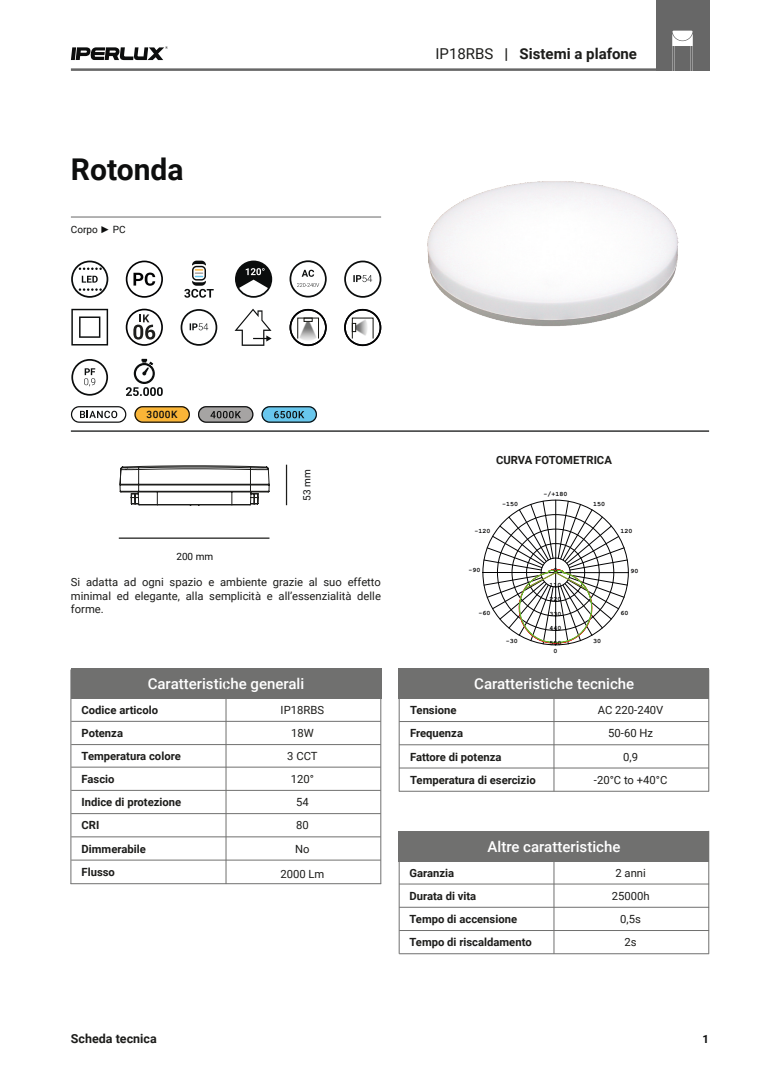
<style>
.page{position:relative;width:780px;height:1088px;background:#fff}
.page>*{position:absolute;margin:0;border:0;box-sizing:border-box;transform-origin:0 0}
.Titolo{font:700 30px "Roboto";color:#0d0e0e}
.t1{font:500 15px "Roboto";color:#fff}
.t2{font:700 15px "Roboto";color:#1d1d1b}
.t3{font:700 12.5px "Roboto";color:#1d1d1b}
.indice_prodotti{font:700 11.25px "Roboto";color:#1d1d1b}
.indice_prodotti-2{font:11.25px/13.5px "Roboto";color:#1d1d1b;text-align:justify}
.t4{font:700 11.25px "Roboto";color:#0d0e0e}
.t5{font:500 10.12px "Roboto";letter-spacing:.035em;color:#0d0e0e}
.Testo_tabella{font:10px "Roboto";color:#0d0e0e}
.Sottotitolo{font:10px "Roboto";color:#0d0e0e}
.t6{font:700 6.62px/14.5px "Courier New";color:#020203;text-align:center}
.s1{font-family:"Franklin Gothic";font-weight:800}
.s2{font-weight:400}
</style>
<div class="page">
<svg style="left:71px;top:46px;width:97px;height:14px"></svg>
<hr style="left:71px;top:68px;width:638px;height:3px;background:#676767">
<img style="left:427px;top:181px;width:252px;height:145px">
<div style="left:399px;top:668px;width:310px;height:30px;background:#70706f"></div>
<hr style="left:399px;top:721px;width:309px;height:1px;background:#70706f">
<hr style="left:399px;top:744px;width:309px;height:1px;background:#70706f">
<hr style="left:399px;top:768px;width:309px;height:1px;background:#70706f">
<hr style="left:399px;top:791px;width:310px;height:1px;background:#70706f">
<hr style="left:399px;top:669px;width:1px;height:122px;background:#70706f">
<hr style="left:708px;top:669px;width:1px;height:122px;background:#70706f">
<div style="left:71px;top:668px;width:310px;height:30px;background:#70706f"></div>
<hr style="left:71px;top:721px;width:310px;height:1px;background:#70706f">
<hr style="left:71px;top:744px;width:310px;height:1px;background:#70706f">
<hr style="left:71px;top:767px;width:310px;height:1px;background:#70706f">
<hr style="left:71px;top:790px;width:310px;height:1px;background:#70706f">
<hr style="left:71px;top:813px;width:310px;height:1px;background:#70706f">
<hr style="left:71px;top:836px;width:310px;height:1px;background:#70706f">
<hr style="left:71px;top:860px;width:310px;height:1px;background:#70706f">
<hr style="left:71px;top:883px;width:310px;height:1px;background:#70706f">
<hr style="left:380px;top:674px;width:1px;height:210px;background:#70706f">
<hr style="left:553px;top:691px;width:1px;height:100px;background:#70706f">
<hr style="left:71px;top:430px;width:638px;height:2px;background:#0c0d0d">
<hr style="left:71px;top:217px;width:310px;height:1px;background:#676767">
<div style="left:399px;top:831px;width:310px;height:30px;background:#70706f"></div>
<hr style="left:399px;top:884px;width:310px;height:1px;background:#70706f">
<hr style="left:399px;top:907px;width:310px;height:1px;background:#70706f">
<hr style="left:399px;top:930px;width:310px;height:1px;background:#70706f">
<hr style="left:399px;top:953px;width:310px;height:1px;background:#70706f">
<hr style="left:399px;top:831px;width:1px;height:123px;background:#70706f">
<hr style="left:708px;top:831px;width:1px;height:123px;background:#70706f">
<hr style="left:553px;top:855px;width:1px;height:99px;background:#70706f">
<div style="left:656px;top:0;width:53px;height:71px;background:#676767"></div>
<svg style="left:672px;top:31px;width:20px;height:40px"></svg>
<hr style="left:286px;top:465px;width:1px;height:40px;background:#1d1d1b">
<svg style="left:70px;top:465px;width:200px;height:420px"></svg>
<svg style="left:482px;top:500px;width:147px;height:145px"></svg>
<svg style="left:180px;top:309px;width:37px;height:37px"></svg>
<svg style="left:344px;top:261px;width:37px;height:37px"></svg>
<svg style="left:235px;top:261px;width:37px;height:37px"></svg>
<svg style="left:184px;top:261px;width:30px;height:37px"></svg>
<svg style="left:234px;top:309px;width:37px;height:37px"></svg>
<svg style="left:289px;top:309px;width:38px;height:37px"></svg>
<div style="left:297px;top:318px;width:22px;height:21px;border:1px solid #14140f"></div>
<svg style="left:126px;top:261px;width:37px;height:37px"></svg>
<svg style="left:344px;top:309px;width:37px;height:37px"></svg>
<div style="left:352px;top:318px;width:21px;height:21px;border:1px solid #14140f"></div>
<svg style="left:289px;top:260px;width:38px;height:37px"></svg>
<svg style="left:71px;top:309px;width:37px;height:36px"></svg>
<svg style="left:126px;top:309px;width:37px;height:37px"></svg>
<svg style="left:71px;top:261px;width:37px;height:37px"></svg>
<svg style="left:71px;top:359px;width:37px;height:37px"></svg>
<svg style="left:126px;top:359px;width:37px;height:37px"></svg>
<svg style="left:71px;top:406px;width:55px;height:17px"></svg>
<svg style="left:261px;top:406px;width:56px;height:17px"></svg>
<svg style="left:134px;top:406px;width:56px;height:17px"></svg>
<svg style="left:198px;top:406px;width:55px;height:17px"></svg>
<p class="Titolo" style="left:71px;top:148px;width:114px">Rotonda</p>
<p class="Sottotitolo" style="left:71px;top:223px;width:56px">Corpo <span class="s1">►</span> PC</p>
<p class="t2" style="left:435px;top:43px;width:203px"><span class="s2">IP18RBS</span> | Sistemi a plafone</p>
<p class="t5" style="left:147px;top:407px;width:32px">3000K</p>
<p class="Testo_tabella" style="left:176px;top:549px;width:38px">200 mm</p>
<p class="Testo_tabella" style="left:300px;top:501px;width:33px;rotate:-90deg">53 mm</p>
<p class="indice_prodotti-2" style="left:71px;top:575px;width:311px">Si adatta ad ogni spazio e ambiente grazie al suo effetto minimal ed elegante, alla semplicità e all’essenzialità delle forme.</p>
<p class="t1" style="left:148px;top:673px;width:158px">Caratteristiche generali</p>
<p class="indice_prodotti-2" style="left:280px;top:703px;width:45px">IP18RBS</p>
<p class="indice_prodotti-2" style="left:291px;top:726px;width:24px">18W</p>
<p class="indice_prodotti-2" style="left:287px;top:748px;width:32px">3 CCT</p>
<p class="indice_prodotti-2" style="left:291px;top:772px;width:25px">120°</p>
<p class="indice_prodotti-2" style="left:296px;top:795px;width:14px">54</p>
<p class="indice_prodotti-2" style="left:296px;top:818px;width:14px">80</p>
<p class="indice_prodotti-2" style="left:295px;top:841px;width:16px">No</p>
<p class="indice_prodotti-2" style="left:280px;top:866px;width:45px">2000 Lm</p>
<p class="indice_prodotti" style="left:81px;top:702px;width:78px">Codice articolo</p>
<p class="indice_prodotti" style="left:81px;top:725px;width:43px">Potenza</p>
<p class="indice_prodotti" style="left:81px;top:748px;width:101px">Temperatura colore</p>
<p class="indice_prodotti" style="left:81px;top:771px;width:34px">Fascio</p>
<p class="indice_prodotti" style="left:81px;top:794px;width:101px">Indice di protezione</p>
<p class="indice_prodotti" style="left:81px;top:817px;width:19px">CRI</p>
<p class="indice_prodotti" style="left:81px;top:841px;width:66px">Dimmerabile</p>
<p class="indice_prodotti" style="left:81px;top:864px;width:35px">Flusso</p>
<p class="indice_prodotti" style="left:496px;top:452px;width:117px">CURVA FOTOMETRICA</p>
<p class="t6" style="left:474px;top:524px;width:17px">-120</p>
<p class="t6" style="left:468px;top:563px;width:13px">-90</p>
<p class="t6" style="left:478px;top:606px;width:13px">-60</p>
<p class="t6" style="left:502px;top:496px;width:17px">-150</p>
<p class="t6" style="left:506px;top:633px;width:13px">-30</p>
<p class="t6" style="left:543px;top:486px;width:25px">-/+180</p>
<p class="t6" style="left:549px;top:562px;width:13px">0<br>110<br>220<br>330<br>440<br>550</p>
<p class="t6" style="left:553px;top:643px;width:5px">0</p>
<p class="t6" style="left:593px;top:496px;width:13px">150</p>
<p class="t6" style="left:593px;top:633px;width:9px">30</p>
<p class="t6" style="left:620px;top:524px;width:13px">120</p>
<p class="t6" style="left:630px;top:563px;width:9px">90</p>
<p class="t6" style="left:620px;top:606px;width:9px">60</p>
<p class="t1" style="left:474px;top:673px;width:162px">Caratteristiche tecniche</p>
<p class="indice_prodotti-2" style="left:597px;top:703px;width:67px">AC 220-240V</p>
<p class="indice_prodotti-2" style="left:623px;top:749px;width:16px">0,9</p>
<p class="indice_prodotti" style="left:410px;top:702px;width:48px">Tensione</p>
<p class="indice_prodotti" style="left:410px;top:725px;width:54px">Frequenza</p>
<p class="indice_prodotti" style="left:410px;top:749px;width:93px">Fattore di potenza</p>
<p class="indice_prodotti" style="left:410px;top:772px;width:127px">Temperatura di esercizio</p>
<p class="indice_prodotti-2" style="left:608px;top:726px;width:46px">50-60 Hz</p>
<p class="indice_prodotti-2" style="left:594px;top:773px;width:75px">-20°C to +40°C</p>
<p class="t1" style="left:487px;top:836px;width:134px">Altre caratteristiche</p>
<p class="indice_prodotti-2" style="left:611px;top:889px;width:39px">25000h</p>
<p class="indice_prodotti" style="left:409px;top:865px;width:46px">Garanzia</p>
<p class="indice_prodotti" style="left:409px;top:888px;width:68px">Durata di vita</p>
<p class="indice_prodotti" style="left:409px;top:911px;width:109px">Tempo di accensione</p>
<p class="indice_prodotti" style="left:409px;top:934px;width:124px">Tempo di riscaldamento</p>
<p class="indice_prodotti-2" style="left:615px;top:865px;width:32px">2 anni</p>
<p class="indice_prodotti-2" style="left:620px;top:912px;width:22px">0,5s</p>
<p class="indice_prodotti-2" style="left:624px;top:935px;width:14px">2s</p>
<p class="t3" style="left:71px;top:1030px;width:87px">Scheda tecnica</p>
<p class="t4" style="left:702px;top:1031px;width:8px">1</p>
</div>
